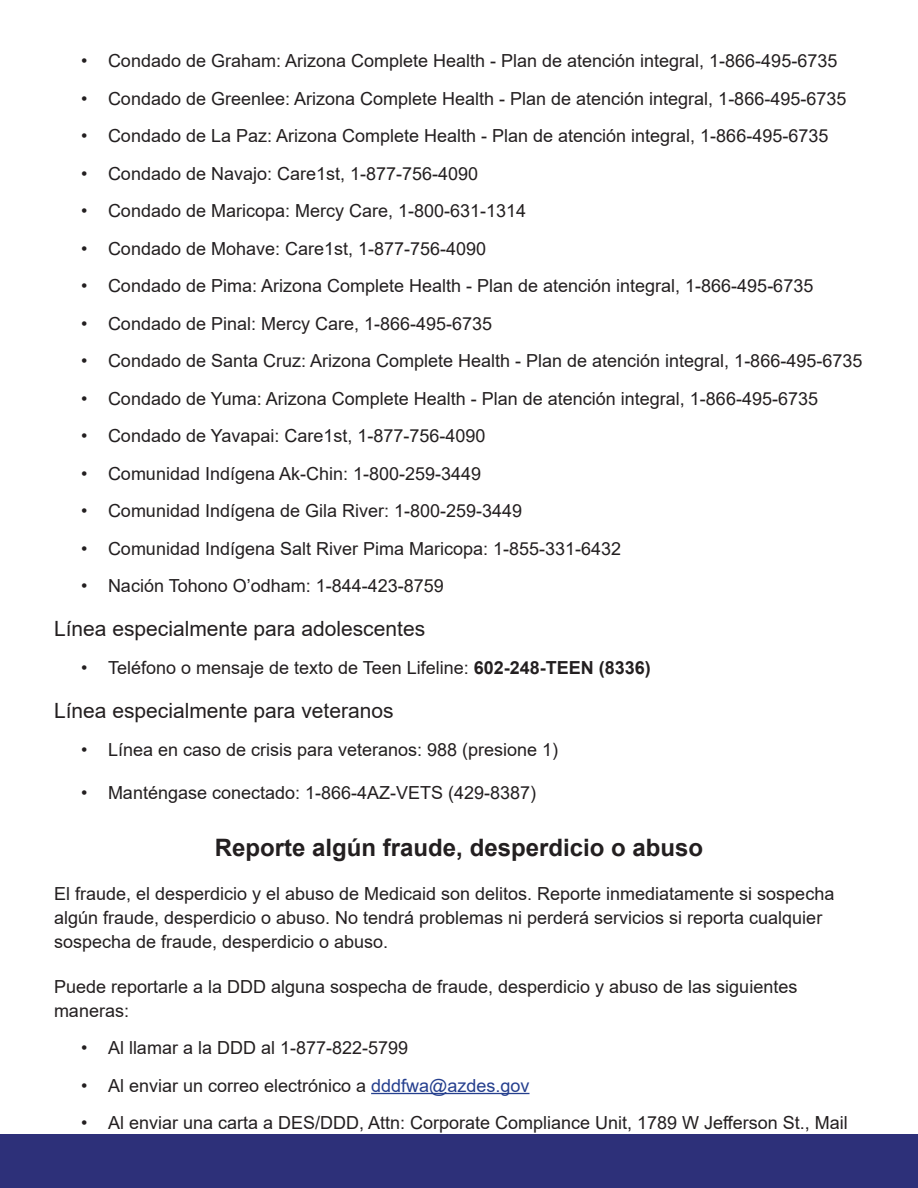
<style>
.page{position:relative;width:918px;height:1188px;background:#fff}
.page>*{position:absolute;margin:0;border:0;box-sizing:border-box;transform-origin:0 0}
.t1{font:700 24px "Arial";color:#231f20}
.t2{font:21px "Arial";color:#231f20}
.t3{font:18px/24px "Arial";color:#231f20}
.s1{font-weight:700}
.s2{color:#253f8e}
</style>
<div class="page">
<div style="left:0;top:1134px;width:918px;height:54px;background:#2d3079"></div>
<hr style="left:371px;top:1093px;width:159px;height:1px;background:#253f8e">
<p class="t3" style="left:81px;top:49px;width:758px">• Condado de Graham: Arizona Complete Health - Plan de atención integral, 1-866-495-6735</p>
<p class="t3" style="left:81px;top:86px;width:767px">• Condado de Greenlee: Arizona Complete Health - Plan de atención integral, 1-866-495-6735</p>
<p class="t3" style="left:81px;top:124px;width:749px">• Condado de La Paz: Arizona Complete Health - Plan de atención integral, 1-866-495-6735</p>
<p class="t3" style="left:81px;top:161px;width:399px">• Condado de Navajo: Care1st, 1-877-756-4090</p>
<p class="t3" style="left:81px;top:199px;width:447px">• Condado de Maricopa: Mercy Care, 1-800-631-1314</p>
<p class="t3" style="left:81px;top:236px;width:407px">• Condado de Mohave: Care1st, 1-877-756-4090</p>
<p class="t3" style="left:81px;top:274px;width:734px">• Condado de Pima: Arizona Complete Health - Plan de atención integral, 1-866-495-6735</p>
<p class="t3" style="left:81px;top:311px;width:413px">• Condado de Pinal: Mercy Care, 1-866-495-6735</p>
<p class="t3" style="left:81px;top:349px;width:783px">• Condado de Santa Cruz: Arizona Complete Health - Plan de atención integral, 1-866-495-6735</p>
<p class="t3" style="left:81px;top:386px;width:739px">• Condado de Yuma: Arizona Complete Health - Plan de atención integral, 1-866-495-6735</p>
<p class="t3" style="left:81px;top:424px;width:406px">• Condado de Yavapai: Care1st, 1-877-756-4090</p>
<p class="t3" style="left:81px;top:461px;width:402px">• Comunidad Indígena Ak-Chin: 1-800-259-3449</p>
<p class="t3" style="left:81px;top:499px;width:443px">• Comunidad Indígena de Gila River: 1-800-259-3449</p>
<p class="t3" style="left:81px;top:536px;width:542px">• Comunidad Indígena Salt River Pima Maricopa: 1-855-331-6432</p>
<p class="t3" style="left:81px;top:574px;width:364px">• Nación Tohono O’odham: 1-844-423-8759</p>
<p class="t2" style="left:54px;top:615px;width:373px">Línea especialmente para adolescentes</p>
<p class="t3" style="left:81px;top:655px;width:571px">• Teléfono o mensaje de texto de Teen Lifeline: <span class="s1">602-248-TEEN (8336)</span></p>
<p class="t2" style="left:54px;top:696px;width:341px">Línea especialmente para veteranos</p>
<p class="t3" style="left:81px;top:737px;width:479px">• Línea en caso de crisis para veteranos: 988 (presione 1)</p>
<p class="t3" style="left:81px;top:781px;width:457px">• Manténgase conectado: 1-866-4AZ-VETS (429-8387)</p>
<h1 class="t1" style="left:215px;top:831px;width:490px">Reporte algún fraude, desperdicio o abuso</h1>
<p class="t3" style="left:54px;top:882px;width:782px">El fraude, el desperdicio y el abuso de Medicaid son delitos. Reporte inmediatamente si sospecha algún fraude, desperdicio o abuso. No tendrá problemas ni perderá servicios si reporta cualquier sospecha de fraude, desperdicio o abuso.</p>
<p class="t3" style="left:54px;top:974px;width:745px">Puede reportarle a la DDD alguna sospecha de fraude, desperdicio y abuso de las siguientes maneras:</p>
<p class="t3" style="left:81px;top:1036px;width:329px">• Al llamar a la DDD al 1-877-822-5799</p>
<p class="t3" style="left:81px;top:1073px;width:450px">• Al enviar un correo electrónico a <span class="s2">dddfwa@azdes.gov</span></p>
<p class="t3" style="left:81px;top:1111px;width:768px">• Al enviar una carta a DES/DDD, Attn: Corporate Compliance Unit, 1789 W Jefferson St., Mail</p>
</div>
